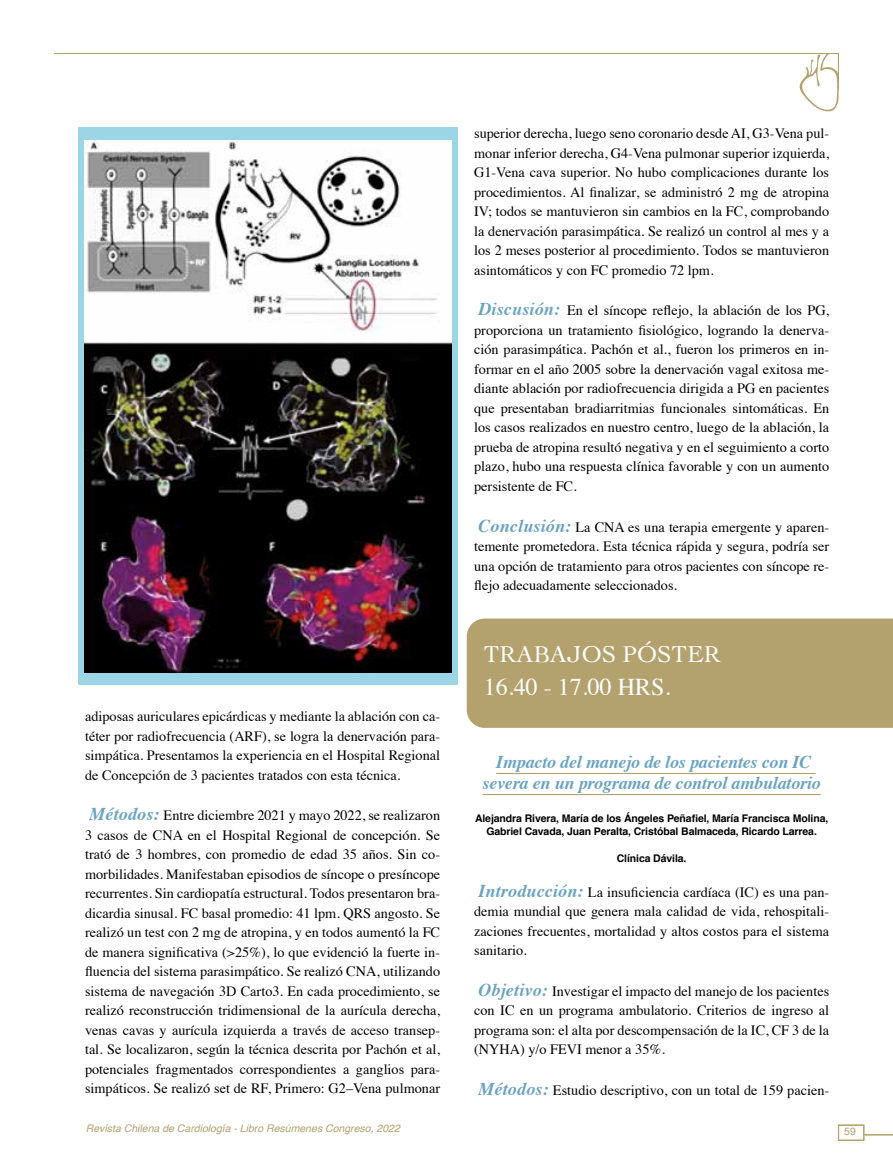
<style>
.page{position:relative;width:893px;height:1170px;background:#fff}
.page>*{position:absolute;margin:0;border:0;box-sizing:border-box;transform-origin:0 0}
.t1{font:24px "Times";color:#fff}
.t2{font:24px "Cochin";color:#fff}
.t3{font:italic 700 18px/21px "Times";letter-spacing:-.01em;color:#69a2c2;text-align:center}
.t4{font:14.25px/19.5px "Times";color:#000;text-align:justify}
.t5{font:700 10.5px/13.5px "Helvetica";letter-spacing:-.01em;color:#000;text-align:center}
.t6{font:italic 10.5px "Helvetica";color:#b3a16e}
.t7{font:10.5px "Helvetica";color:#b3a16e}
.s1{font-weight:700;font-style:italic;font-size:18px;color:#69a2c2}
</style>
<div class="page">
<svg style="left:54px;top:53px;width:785px;height:59px"></svg>
<svg style="left:864px;top:1134px;width:29px;height:1px"></svg>
<div style="left:838px;top:1124px;width:26px;height:16px;border:1px solid #b3a16e"></div>
<div style="left:78px;top:127px;width:379px;height:558px;background:#9bd5e6"></div>
<img style="left:84px;top:140px;width:367px;height:532px">
<div style="left:467px;top:618px;width:426px;height:109px;background:#b3a16e"></div>
<hr style="left:496px;top:772px;width:319px;height:2px;background:#b3a16e">
<hr style="left:482px;top:793px;width:339px;height:2px;background:#b3a16e">
<p class="t4" style="left:474px;top:122px;width:357px">superior derecha, luego seno coronario desde AI, G3-Vena pul&shy;monar inferior derecha, G4-Vena pulmonar superior izquierda, G1-Vena cava superior. No hubo complicaciones durante los procedimientos. Al finalizar, se administró 2 mg de atropina IV; todos se mantuvieron sin cambios en la FC, comprobando la denervación parasimpática. Se realizó un control al mes y a los 2 meses posterior al procedimiento. Todos se mantuvieron asintomáticos y con FC promedio 72 lpm.</p>
<p class="t4" style="left:474px;top:299px;width:357px;text-indent:4px"><span class="s1">Discusión:</span> En el síncope reflejo, la ablación de los PG, proporciona un tratamiento fisiológico, logrando la denerva&shy;ción parasimpática. Pachón et al., fueron los primeros en in&shy;formar en el año 2005 sobre la denervación vagal exitosa me&shy;diante ablación por radiofrecuencia dirigida a PG en pacientes que presentaban bradiarritmias funcionales sintomáticas. En los casos realizados en nuestro centro, luego de la ablación, la prueba de atropina resultó negativa y en el seguimiento a corto plazo, hubo una respuesta clínica favorable y con un aumento persistente de FC.</p>
<p class="t4" style="left:474px;top:515px;width:357px;text-indent:4px"><span class="s1">Conclusión:</span> La CNA es una terapia emergente y aparen&shy;temente prometedora. Esta técnica rápida y segura, podría ser una opción de tratamiento para otros pacientes con síncope re&shy;flejo adecuadamente seleccionados.</p>
<p class="t4" style="left:85px;top:705px;width:357px">adiposas auriculares epicárdicas y mediante la ablación con ca&shy;téter por radiofrecuencia (ARF), se logra la denervación para&shy;simpática. Presentamos la experiencia en el Hospital Regional de Concepción de 3 pacientes tratados con esta técnica.</p>
<p class="t4" style="left:85px;top:804px;width:357px;text-align:center"><span class="s1">Métodos:</span> Entre diciembre 2021 y mayo 2022, se realizaron 3 casos de CNA en el Hospital Regional de concepción. Se trató de 3 hombres, con promedio de edad 35 años. Sin co&shy;morbilidades. Manifestaban episodios de síncope o presíncope recurrentes. Sin cardiopatía estructural. Todos presentaron bra&shy;dicardia sinusal. FC basal promedio: 41 lpm. QRS angosto. Se realizó un test con 2 mg de atropina, y en todos aumentó la FC de manera significativa (&gt;25%), lo que evidenció la fuerte in&shy;fluencia del sistema parasimpático. Se realizó CNA, utilizando sistema de navegación 3D Carto3. En cada procedimiento, se realizó reconstrucción tridimensional de la aurícula derecha, venas cavas y aurícula izquierda a través de acceso transep&shy;tal. Se localizaron, según la técnica descrita por Pachón et al, potenciales fragmentados correspondientes a ganglios para&shy;simpáticos. Se realizó set de RF, Primero: G2–Vena pulmonar</p>
<h1 class="t2" style="left:484px;top:638px;width:239px">TRABAJOS PÓSTER</h1>
<h1 class="t1" style="left:484px;top:664px;width:188px">16.40 - 17.00 HRS.</h1>
<p class="t3" style="left:482px;top:749px;width:340px">Impacto del manejo de los pacientes con IC severa en un programa de control ambulatorio</p>
<p class="t5" style="left:475px;top:811px;width:355px">Alejandra Rivera, María de los Ángeles Peñafiel, María Francisca Molina,<br>Gabriel Cavada, Juan Peralta, Cristóbal Balmaceda, Ricardo Larrea.</p>
<p class="t5" style="left:617px;top:851px;width:71px">Clínica Dávila.</p>
<p class="t4" style="left:474px;top:880px;width:357px;text-indent:4px"><span class="s1">Introducción:</span> La insuficiencia cardíaca (IC) es una pan&shy;demia mundial que genera mala calidad de vida, rehospitali&shy;zaciones frecuentes, mortalidad y altos costos para el sistema sanitario.</p>
<p class="t4" style="left:474px;top:979px;width:357px;text-indent:4px"><span class="s1">Objetivo:</span> Investigar el impacto del manejo de los pacientes con IC en un programa ambulatorio. Criterios de ingreso al programa son: el alta por descompensación de la IC, CF 3 de la (NYHA) y/o FEVI menor a 35%.</p>
<p class="t4" style="left:478px;top:1078px;width:352px"><span class="s1">Métodos:</span> Estudio descriptivo, con un total de 159 pacien-</p>
<p class="t6" style="left:86px;top:1120px;width:315px">Revista Chilena de Cardiología - Libro Resúmenes Congreso, 2022</p>
<p class="t7" style="left:844px;top:1123px;width:13px">59</p>
</div>
